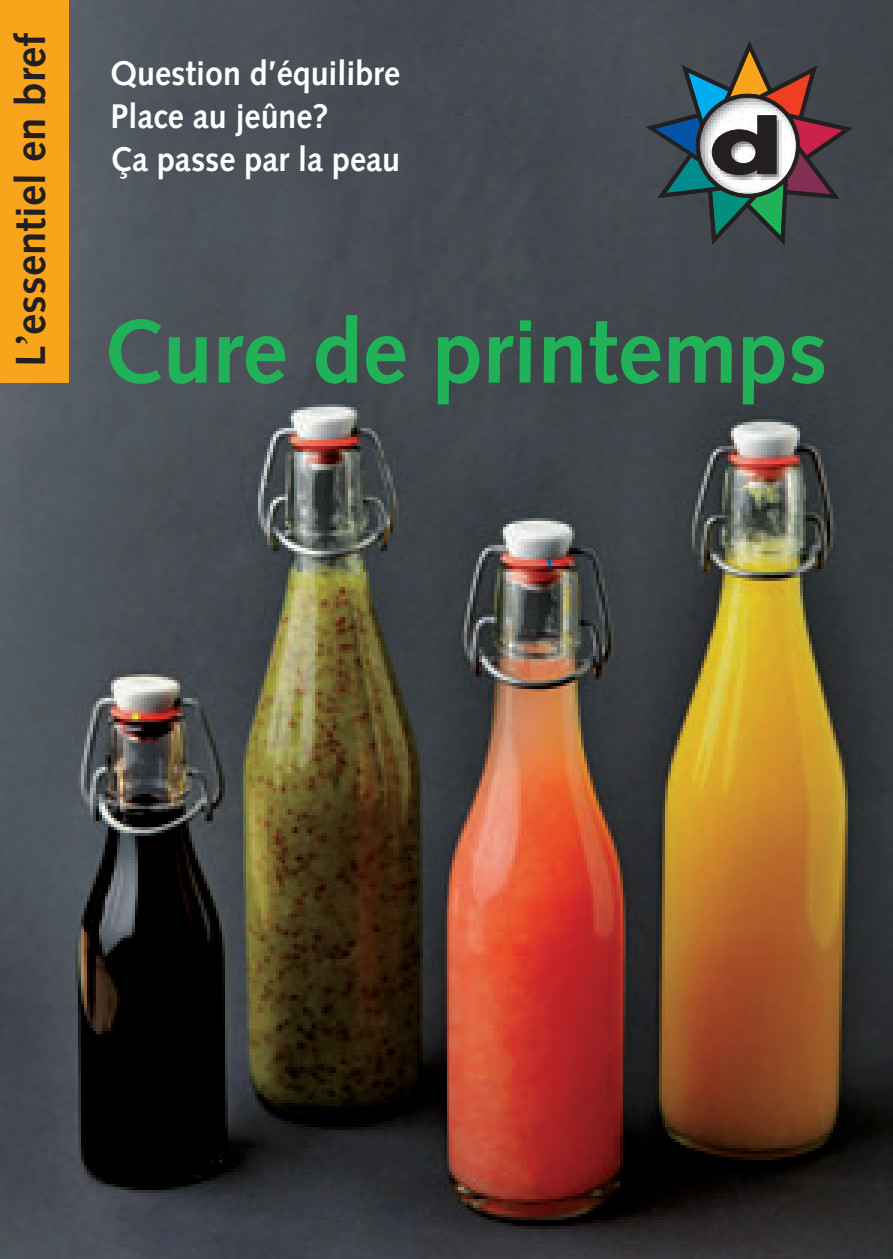
<style>
.page{position:relative;width:893px;height:1259px;background:#fff}
.page>*{position:absolute;margin:0;border:0;box-sizing:border-box;transform-origin:0 0}
.t1{font:700 90px "Syntax";color:#21b259}
.t2{font:700 42px "Syntax";color:#231f20}
.t3{font:700 34.2px/42.9px "Syntax";color:#fff;scale:.94 1}
.s1{font-family:"Sabon"}
</style>
<div class="page">
<img style="left:0;top:0;width:893px;height:1259px">
<div style="left:0;top:0;width:68px;height:383px;background:#f9a51b"></div>
<svg style="left:646px;top:41px;width:206px;height:203px;background:#53595b"></svg>
<p class="t2" style="left:7px;top:367px;width:335px;rotate:-90deg">L<span class="s1">’</span>essentiel en bref</p>
<p class="t3" style="left:111px;top:52px;width:310px">Question d’équilibre<br>Place au jeûne?<br>Ça passe par la peau</p>
<h1 class="t1" style="left:103px;top:300px;width:727px">Cure de printemps</h1>
</div>
